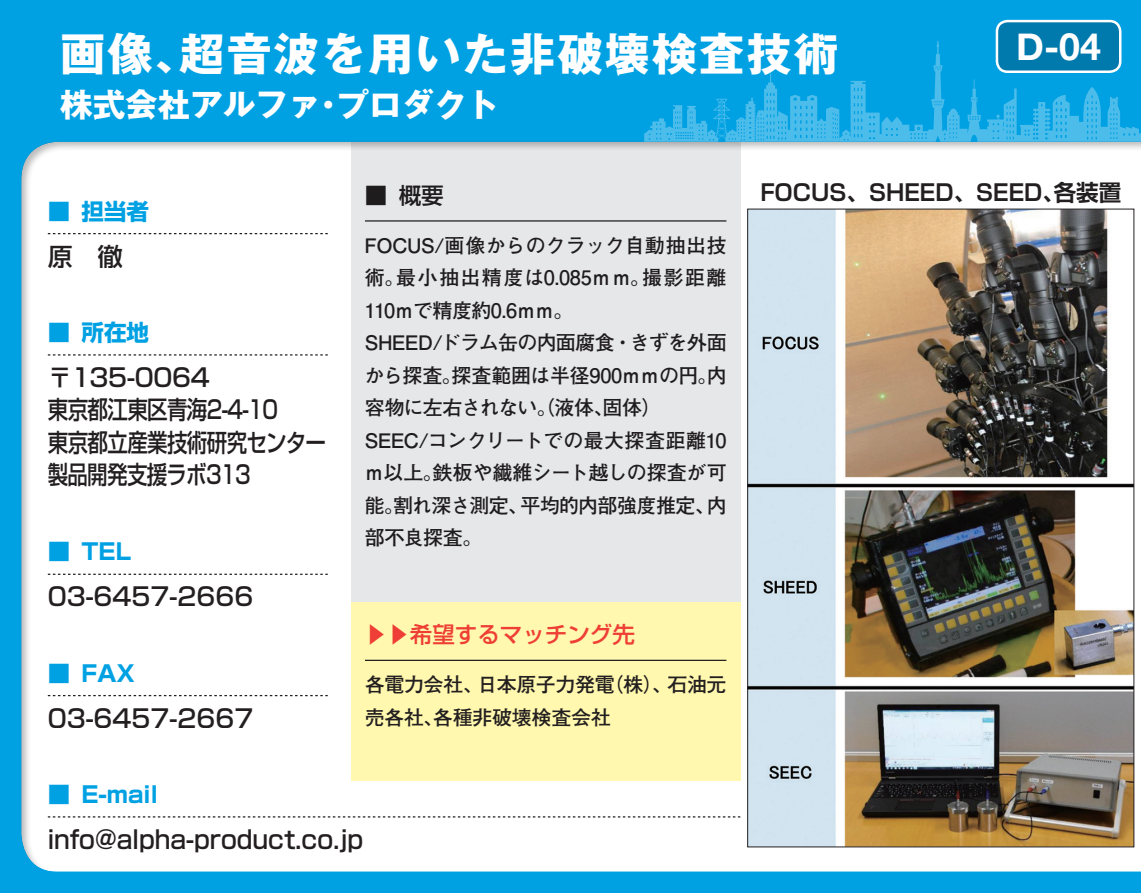
<style>
.page{position:relative;width:1141px;height:893px;background:#00a1e3}
.page>*{position:absolute;margin:0;border:0;box-sizing:border-box;transform-origin:0 0}
.t1{font:700 45px "Gothic MB101 Pr 5";letter-spacing:.05em;color:#fff}
.t2{font:700 37.5px "Helvetica Neue";color:#fff}
.t3{font:700 32.5px "Gothic MB101 Pr 5";color:#fff}
.t4{font:500 25px/32.5px "Shin Go Pr 5";letter-spacing:-.02em;color:#231f20}
.t5{font:500 25px "Shin Go Pr 5";color:#231f20}
.t6{font:700 22.5px "Shin Go Pr 5";color:#00a1e3}
.t7{font:700 22.5px "Shin Go Pr 5 De";color:#231f20}
.t8{font:500 22.5px "Shin Go Pr 5";color:#ee3e35}
.t9{font:500 22.5px "Shin Go Pr 5";color:#231f20}
.t10{font:700 20px/32.5px "Futo Go B101 Pr 5";letter-spacing:-.02em;color:#231f20}
</style>
<div class="page">
<div style="left:20px;top:140px;width:1121px;height:735px;background:#231f20;opacity:.3"></div>
<svg style="left:756px;top:41px;width:385px;height:101px"></svg>
<img style="left:644px;top:98px;width:111px;height:44px">
<div style="left:351px;top:142px;width:390px;height:460px;background:#e6e7e9"></div>
<div style="left:351px;top:602px;width:390px;height:179px;background:#fff8ae"></div>
<hr style="left:365px;top:220px;width:361px;height:2px;background:#231f20">
<hr style="left:365px;top:660px;width:361px;height:1px;background:#231f20">
<svg style="left:48px;top:233px;width:280px;height:1px"></svg>
<svg style="left:48px;top:354px;width:280px;height:2px"></svg>
<svg style="left:48px;top:574px;width:280px;height:1px"></svg>
<svg style="left:48px;top:695px;width:280px;height:1px"></svg>
<svg style="left:48px;top:816px;width:693px;height:1px"></svg>
<img style="left:749px;top:211px;width:383px;height:634px">
<div style="left:997px;top:21px;width:123px;height:51px;background:#0079ad;border-radius:11px"></div>
<div style="left:996px;top:20px;width:125px;height:53px;border:3px solid #fff;border-radius:11px"></div>
<h1 class="t1" style="left:60px;top:17px;width:780px">画像、超音波を用いた非破壊検査技術</h1>
<h3 class="t3" style="left:60px;top:78px;width:440px">株式会社アルファ・プロダクト</h3>
<h2 class="t2" style="left:1016px;top:23px;width:86px">D-04</h2>
<p class="t6" style="left:48px;top:193px;width:103px">■ 担当者</p>
<p class="t4" style="left:48px;top:238px;width:76px">原　徹</p>
<p class="t6" style="left:48px;top:315px;width:103px">■ 所在地</p>
<p class="t4" style="left:47px;top:359px;width:280px">〒135-0064<br>東京都江東区青海2-4-10<br>東京都立産業技術研究センター製品開発支援ラボ313</p>
<p class="t6" style="left:48px;top:534px;width:85px">■ TEL</p>
<p class="t5" style="left:48px;top:576px;width:207px">03-6457-2666</p>
<p class="t6" style="left:48px;top:655px;width:89px">■ FAX</p>
<p class="t5" style="left:48px;top:698px;width:207px">03-6457-2667</p>
<p class="t9" style="left:365px;top:177px;width:80px">■ 概要</p>
<p class="t10" style="left:364px;top:228px;width:364px">FOCUS/画像からのクラック自動抽出技術。最小抽出精度は0.085ｍｍ。撮影距離<br>110ｍで精度約0.6ｍｍ。<br>SHEED/ドラム缶の内面腐食・きずを外面から探査。探査範囲は半径900ｍｍの円。内容物に左右されない。（液体、固体）<br>SEEC/コンクリートでの最大探査距離10ｍ以上。鉄板や繊維シート越しの探査が可能。割れ深さ測定、平均的内部強度推定、内部不良探査。</p>
<p class="t8" style="left:365px;top:616px;width:272px">▶▶希望するマッチング先</p>
<p class="t10" style="left:365px;top:667px;width:363px">各電力会社、日本原子力発電（株）、石油元売各社、各種非破壊検査会社</p>
<p class="t6" style="left:48px;top:776px;width:111px">■ E-mail</p>
<p class="t5" style="left:48px;top:819px;width:317px">info@alpha-product.co.jp</p>
<p class="t7" style="left:760px;top:173px;width:362px">FOCUS、SHEED、SEED、各装置</p>
</div>
